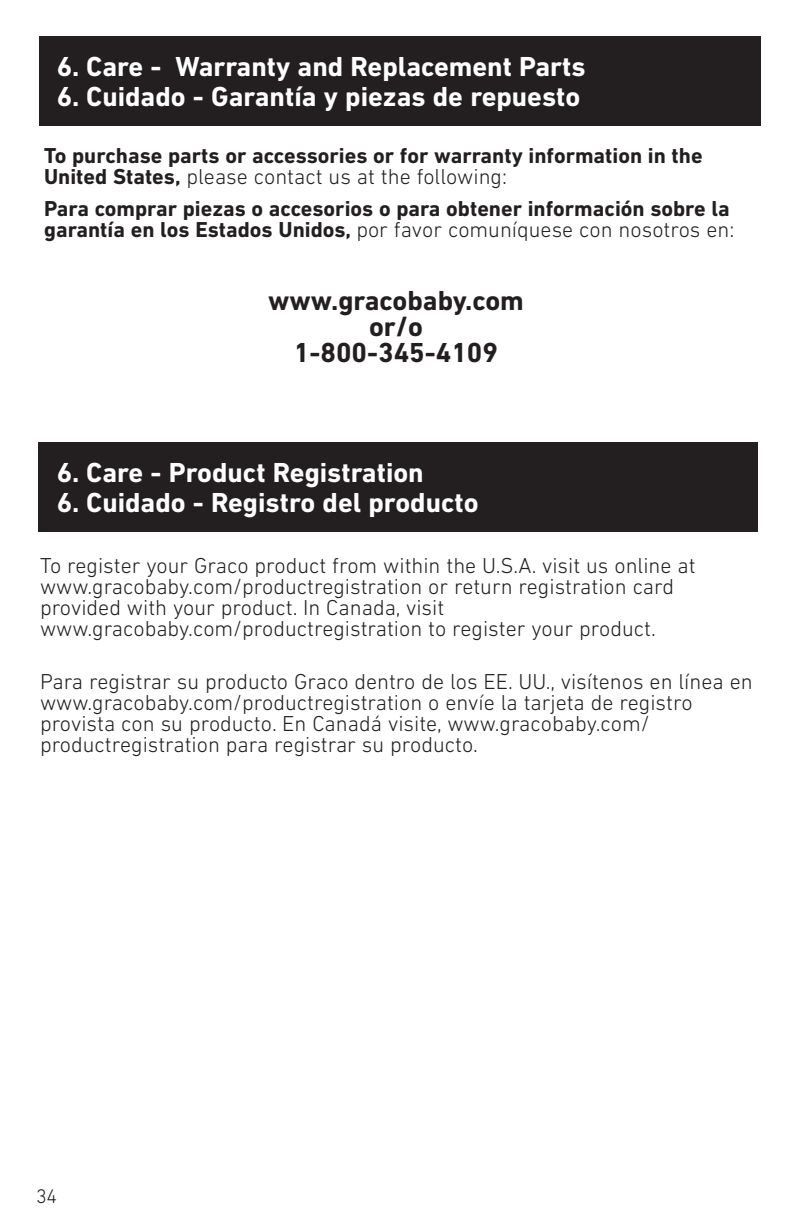
<style>
.page{position:relative;width:792px;height:1224px;background:#fff}
.page>*{position:absolute;margin:0;border:0;box-sizing:border-box;transform-origin:0 0}
.BANNER_-_14-15{font:700 28px "DIN Next LT Pro";color:#fff}
.Phone_Number{font:700 28px "DIN Next LT Pro";color:#231f20}
.t1{font:300 22px/21px "DIN Next LT Pro";color:#231f20}
.t2{font:700 22px/21px "DIN Next LT Pro";color:#231f20}
.t3{font:300 20px "DIN Next LT Pro";color:#231f20}
.s1{font-weight:300}
</style>
<div class="page">
<div style="left:39px;top:36px;width:721px;height:90px;background:#231f20"></div>
<div style="left:39px;top:442px;width:719px;height:89px;background:#231f20"></div>
<p class="BANNER_-_14-15" style="left:57px;top:50px;width:530px">6. Care - Warranty and Replacement Parts</p>
<p class="BANNER_-_14-15" style="left:57px;top:80px;width:525px">6. Cuidado - Garantía y piezas de repuesto</p>
<p class="t2" style="left:44px;top:145px;width:660px">To purchase parts or accessories or for warranty information in the<br>United States, <span class="s1">please contact us at the following:</span></p>
<p class="t2" style="left:44px;top:198px;width:692px">Para comprar piezas o accesorios o para obtener información sobre la garantía en los Estados Unidos, <span class="s1">por favor comuníquese con nosotros en:</span></p>
<p class="Phone_Number" style="left:268px;top:284px;width:257px">www.gracobaby.com</p>
<p class="Phone_Number" style="left:369px;top:310px;width:55px">or/o</p>
<p class="Phone_Number" style="left:294px;top:336px;width:206px">1-800-345-4109</p>
<p class="BANNER_-_14-15" style="left:57px;top:456px;width:369px">6. Care - Product Registration</p>
<p class="BANNER_-_14-15" style="left:57px;top:486px;width:423px">6. Cuidado - Registro del producto</p>
<p class="t1" style="left:40px;top:555px;width:657px">To register your Graco product from within the U.S.A. visit us online at</p>
<p class="t1" style="left:40px;top:576px;width:636px">www.gracobaby.com/productregistration or return registration card provided with your product. In Canada, visit www.gracobaby.com/productregistration to register your product.</p>
<p class="t1" style="left:40px;top:671px;width:714px">Para registrar su producto Graco dentro de los EE. UU., visítenos en línea en www.gracobaby.com/productregistration o envíe la tarjeta de registro provista con su producto. En Canadá visite, www.gracobaby.com/ productregistration para registrar su producto.</p>
<p class="t3" style="left:36px;top:1185px;width:23px">34</p>
</div>
